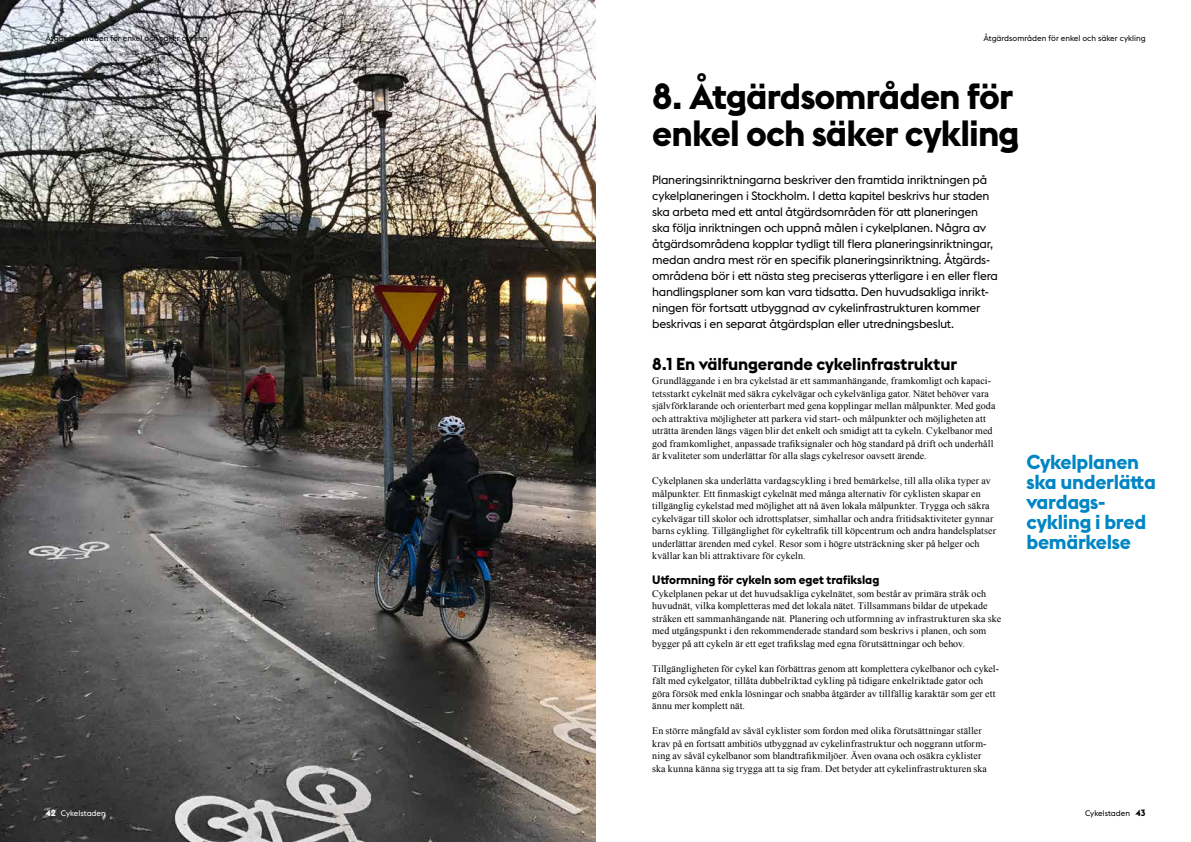
<style>
.page{position:relative;width:1191px;height:842px;background:#fff}
.page>*{position:absolute;margin:0;border:0;box-sizing:border-box;transform-origin:0 0}
.t1{font:700 36px/37px "Stockholm Type";letter-spacing:-.025em;color:#000}
.t2{font:700 20px/20px "Stockholm Type";letter-spacing:-.015em;color:#0085c5}
.t3{font:700 17px "Stockholm Type";letter-spacing:-.01em;color:#000}
.t4{font:12px/16px "Stockholm Type";letter-spacing:-.02em;color:#000}
.t5{font:700 12px "Stockholm Type";letter-spacing:-.01em;color:#000}
.t6{font:10px/12.5px "Times New Roman";letter-spacing:.005em;color:#000}
.t7{font:8px "Stockholm Type";color:#000}
.t8{font:8px "Stockholm Type";color:#fff}
.s1{font-weight:700;font-size:9px}
</style>
<div class="page">
<img style="left:0;top:0;width:595px;height:842px">
<p class="t7" style="left:45px;top:32px;width:164px">Åtgärdsområden för enkel och säker cykling</p>
<p class="t7" style="left:983px;top:32px;width:164px">Åtgärdsområden för enkel och säker cykling</p>
<h1 class="t1" style="left:652px;top:76px;width:369px">8. Åtgärdsområden för enkel och säker cykling</h1>
<p class="t4" style="left:652px;top:171px;width:347px">Planeringsinriktningarna beskriver den framtida inriktningen på cykelplaneringen i Stockholm. I detta kapitel beskrivs hur staden ska arbeta med ett antal åtgärdsområden för att planeringen ska följa inriktningen och uppnå målen i cykelplanen. Några av åtgärdsområdena kopplar tydligt till flera planeringsinriktningar, medan andra mest rör en specifik planeringsinriktning. Åtgärds&shy;områdena bör i ett nästa steg preciseras ytterligare i en eller flera handlingsplaner som kan vara tidsatta. Den huvudsakliga inrikt&shy;ningen för fortsatt utbyggnad av cykelinfrastrukturen kommer beskrivas i en separat åtgärdsplan eller utredningsbeslut.</p>
<h3 class="t3" style="left:652px;top:351px;width:306px">8.1 En välfungerande cykelinfrastruktur</h3>
<p class="t6" style="left:652px;top:374px;width:345px">Grundläggande i en bra cykelstad är ett sammanhängande, framkomligt och kapaci&shy;tetsstarkt cykelnät med säkra cykelvägar och cykelvänliga gator. Nätet behöver vara självförklarande och orienterbart med gena kopplingar mellan målpunkter. Med goda och attraktiva möjligheter att parkera vid start- och målpunkter och möjligheten att uträtta ärenden längs vägen blir det enkelt och smidigt att ta cykeln. Cykelbanor med god framkomlighet, anpassade trafiksignaler och hög standard på drift och underhåll är kvaliteter som underlättar för alla slags cykelresor oavsett ärende.</p>
<p class="t6" style="left:652px;top:474px;width:345px">Cykelplanen ska underlätta vardagscykling i bred bemärkelse, till alla olika typer av målpunkter. Ett finmaskigt cykelnät med många alternativ för cyklisten skapar en tillgänglig cykelstad med möjlighet att nå även lokala målpunkter. Trygga och säkra cykelvägar till skolor och idrottsplatser, simhallar och andra fritidsaktiviteter gynnar barns cykling. Tillgänglighet för cykeltrafik till köpcentrum och andra handelsplatser underlättar ärenden med cykel. Resor som i högre utsträckning sker på helger och kvällar kan bli attraktivare för cykeln.</p>
<p class="t5" style="left:652px;top:571px;width:229px">Utformning för cykeln som eget trafikslag</p>
<p class="t6" style="left:652px;top:587px;width:350px">Cykelplanen pekar ut det huvudsakliga cykelnätet, som består av primära stråk och huvudnät, vilka kompletteras med det lokala nätet. Tillsammans bildar de utpekade stråken ett sammanhängande nät. Planering och utformning av infrastrukturen ska ske med utgångspunkt i den rekommenderade standard som beskrivs i planen, och som bygger på att cykeln är ett eget trafikslag med egna förutsättningar och behov.</p>
<p class="t6" style="left:652px;top:662px;width:348px">Tillgängligheten för cykel kan förbättras genom att komplettera cykelbanor och cykel&shy;fält med cykelgator, tillåta dubbelriktad cykling på tidigare enkelriktade gator och göra försök med enkla lösningar och snabba åtgärder av tillfällig karaktär som ger ett ännu mer komplett nät.</p>
<p class="t6" style="left:652px;top:724px;width:336px">En större mångfald av såväl cyklister som fordon med olika förutsättningar ställer krav på en fortsatt ambitiös utbyggnad av cykelinfrastruktur och noggrann utform&shy;ning av såväl cykelbanor som blandtrafikmiljöer. Även ovana och osäkra cyklister ska kunna känna sig trygga att ta sig fram. Det betyder att cykelinfrastrukturen ska</p>
<h2 class="t2" style="left:1026px;top:451px;width:131px">Cykelplanen ska underlätta vardags&shy;cykling i bred bemärkelse</h2>
<p class="t8" style="left:45px;top:808px;width:62px"><span class="s1">42</span> Cykelstaden</p>
<p class="t7" style="left:1085px;top:808px;width:62px">Cykelstaden <span class="s1">43</span></p>
</div>
